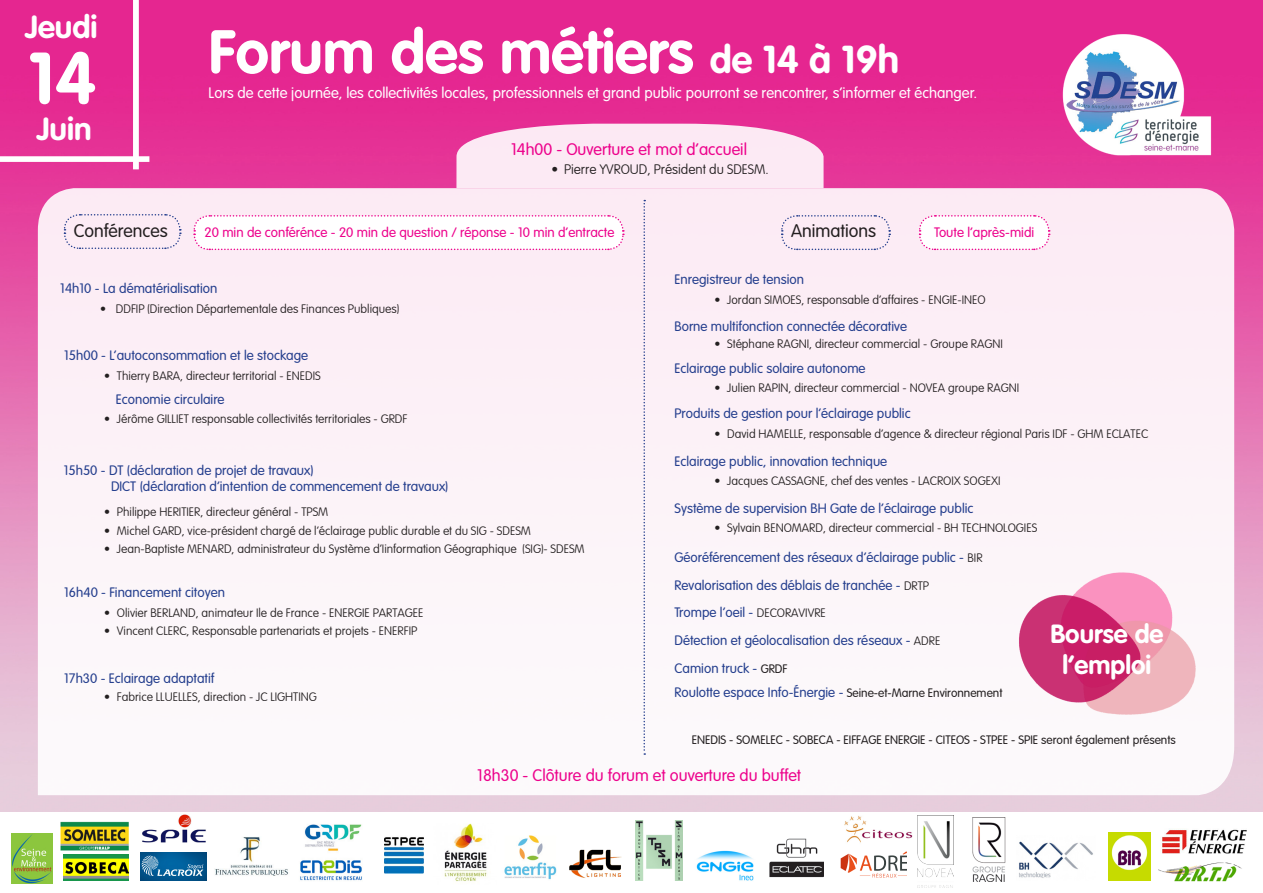
<style>
.page{position:relative;width:1263px;height:893px;background:#fff}
.page>*{position:absolute;margin:0;border:0;box-sizing:border-box;transform-origin:0 0}
.t1{font:700 72.15px "VAG Rounded Std";color:#fff}
.t2{font:700 60.45px "VAG Rounded Std";color:#fff}
.t3{font:700 31.5px "VAG Rounded Std";color:#fff}
.t4{font:700 25.95px/31.2px "VAG Rounded Std";color:#fff;text-align:center}
.t5{font:300 18px "VAG Rounded Std";color:#231f20}
.t6{font:300 16.5px "VAG Rounded Std";color:#ed028c}
.t7{font:300 15px "VAG Rounded Std";color:#fff}
.t8{font:300 13.5px "VAG Rounded Std";color:#253f8e}
.t9{font:300 13.5px "VAG Rounded Std";color:#ed028c}
.t10{font:100 13.5px "VAG Rounded Light S Si";color:#231f20}
.t11{font:100 12px "VAG Rounded Light S Si";color:#231f20}
.t12{font:300 12px "VAG Rounded Light S Si";color:#231f20}
.s1{font-size:38.4px}
.s2{font-family:"VAG Rounded Light S Si";font-weight:100;font-size:12px;color:#231f20}
.s3{font-family:"VAG Rounded Light S Si";font-size:12px;color:#231f20}
</style>
<div class="page">
<img style="left:0;top:0;width:1263px;height:811px">
<div style="left:38px;top:188px;width:1196px;height:607px;background:#fcf3f8"></div>
<img style="left:1058px;top:30px;width:153px;height:132px">
<svg style="left:0;top:0;width:149px;height:169px;background:#e63899"></svg>
<svg style="left:643px;top:200px;width:2px;height:555px"></svg>
<img style="left:1011px;top:564px;width:193px;height:157px">
<svg style="left:63px;top:213px;width:118px;height:37px;background:#f4e5f1"></svg>
<svg style="left:780px;top:214px;width:111px;height:37px;background:#f3e4f0"></svg>
<svg style="left:193px;top:214px;width:431px;height:37px"></svg>
<div style="left:204px;top:227px;width:411px;height:14px;background:#fff"></div>
<svg style="left:918px;top:214px;width:132px;height:37px"></svg>
<div style="left:934px;top:227px;width:102px;height:12px;background:#fff"></div>
<svg style="left:455px;top:124px;width:368px;height:64px;background:#fadaec"></svg>
<img style="left:12px;top:834px;width:41px;height:49px">
<img style="left:140px;top:852px;width:67px;height:28px">
<img style="left:696px;top:850px;width:58px;height:31px">
<img style="left:769px;top:838px;width:54px;height:40px">
<img style="left:300px;top:860px;width:62px;height:21px">
<img style="left:304px;top:824px;width:58px;height:27px">
<img style="left:569px;top:849px;width:53px;height:29px">
<img style="left:636px;top:820px;width:47px;height:61px">
<img style="left:215px;top:837px;width:73px;height:39px">
<img style="left:444px;top:823px;width:43px;height:59px">
<img style="left:504px;top:835px;width:53px;height:45px">
<img style="left:1019px;top:841px;width:74px;height:37px">
<img style="left:840px;top:851px;width:66px;height:27px">
<img style="left:1108px;top:832px;width:42px;height:49px">
<img style="left:1159px;top:862px;width:83px;height:20px">
<img style="left:918px;top:815px;width:35px;height:73px">
<img style="left:972px;top:818px;width:34px;height:64px">
<img style="left:63px;top:855px;width:66px;height:25px">
<img style="left:60px;top:821px;width:69px;height:29px">
<img style="left:1162px;top:829px;width:84px;height:25px">
<img style="left:142px;top:814px;width:64px;height:29px">
<img style="left:384px;top:837px;width:40px;height:37px">
<img style="left:844px;top:816px;width:69px;height:27px">
<p class="t3" style="left:25px;top:8px;width:74px">Jeudi</p>
<p class="t1" style="left:28px;top:36px;width:70px">14</p>
<p class="t3" style="left:37px;top:110px;width:56px">Juin</p>
<p class="t2" style="left:209px;top:16px;width:692px">Forum des métiers <span class="s1">de 14 à 19h</span></p>
<p class="t7" style="left:209px;top:84px;width:770px">Lors de cette journée, les collectivités locales, professionnels et grand public pourront se rencontrer, s’informer et échanger.</p>
<p class="t6" style="left:511px;top:140px;width:237px">14h00 - Ouverture et mot d’accueil</p>
<p class="t10" style="left:551px;top:162px;width:219px">• Pierre YVROUD, Président du SDESM.</p>
<p class="t5" style="left:74px;top:220px;width:96px">Conférences</p>
<p class="t9" style="left:204px;top:225px;width:411px">20 min de conférénce - 20 min de question / réponse - 10 min d’entracte</p>
<p class="t5" style="left:791px;top:220px;width:87px">Animations</p>
<p class="t9" style="left:934px;top:225px;width:101px">Toute l’après-midi</p>
<p class="t8" style="left:60px;top:281px;width:159px">14h10 - La dématérialisation</p>
<p class="t11" style="left:100px;top:302px;width:300px">• DDFIP (Direction Départementale des Finances Publiques)</p>
<p class="t8" style="left:64px;top:348px;width:246px">15h00 - L’autoconsommation et le stockage</p>
<p class="t11" style="left:104px;top:369px;width:218px">• Thierry BARA, directeur territorial - ENEDIS</p>
<p class="t8" style="left:116px;top:392px;width:110px">Economie circulaire</p>
<p class="t11" style="left:104px;top:412px;width:305px">• Jérôme GILLIET responsable collectivités territoriales - GRDF</p>
<p class="t8" style="left:64px;top:463px;width:251px">15h50 - DT (déclaration de projet de travaux)</p>
<p class="t8" style="left:111px;top:479px;width:339px">DICT (déclaration d’intention de commencement de travaux)</p>
<p class="t11" style="left:104px;top:505px;width:226px">• Philippe HERITIER, directeur général - TPSM</p>
<p class="t11" style="left:104px;top:523px;width:428px">• Michel GARD, vice-président chargé de l’éclairage public durable et du SIG - SDESM</p>
<p class="t11" style="left:104px;top:541px;width:482px">• Jean-Baptiste MENARD, administrateur du Système d’Iinformation Géographique (SIG)- SDESM</p>
<p class="t8" style="left:64px;top:584px;width:162px">16h40 - Financement citoyen</p>
<p class="t11" style="left:104px;top:606px;width:321px">• Olivier BERLAND, animateur Ile de France - ENERGIE PARTAGEE</p>
<p class="t11" style="left:104px;top:624px;width:315px">• Vincent CLERC, Responsable partenariats et projets - ENERFIP</p>
<p class="t8" style="left:64px;top:670px;width:152px">17h30 - Eclairage adaptatif</p>
<p class="t11" style="left:104px;top:690px;width:214px">• Fabrice LLUELLES, direction - JC LIGHTING</p>
<p class="t8" style="left:674px;top:271px;width:131px">Enregistreur de tension</p>
<p class="t11" style="left:714px;top:293px;width:273px">• Jordan SIMOES, responsable d’affaires - ENGIE-INEO</p>
<p class="t8" style="left:674px;top:318px;width:234px">Borne multifonction connectée décorative</p>
<p class="t11" style="left:714px;top:337px;width:290px">• Stéphane RAGNI, directeur commercial - Groupe RAGNI</p>
<p class="t8" style="left:674px;top:360px;width:193px">Eclairage public solaire autonome</p>
<p class="t11" style="left:714px;top:381px;width:306px">• Julien RAPIN, directeur commercial - NOVEA groupe RAGNI</p>
<p class="t8" style="left:674px;top:405px;width:238px">Produits de gestion pour l’éclairage public</p>
<p class="t11" style="left:714px;top:426px;width:435px">• David HAMELLE, responsable d’agence &amp; directeur régional Paris IDF - GHM ECLATEC</p>
<p class="t8" style="left:674px;top:453px;width:214px">Eclairage public, innovation technique</p>
<p class="t11" style="left:714px;top:474px;width:288px">• Jacques CASSAGNE, chef des ventes - LACROIX SOGEXI</p>
<p class="t8" style="left:674px;top:500px;width:300px">Système de supervision BH Gate de l’éclairage public</p>
<p class="t11" style="left:714px;top:521px;width:324px">• Sylvain BENOMARD, directeur commercial - BH TECHNOLOGIES</p>
<p class="t8" style="left:674px;top:549px;width:309px">Géoréférencement des réseaux d’éclairage public - <span class="s2">BIR</span></p>
<p class="t8" style="left:674px;top:577px;width:256px">Revalorisation des déblais de tranchée - <span class="s2">DRTP</span></p>
<p class="t8" style="left:674px;top:604px;width:153px">Trompe l’oeil - <span class="s2">DECORAVIVRE</span></p>
<p class="t4" style="left:1050px;top:619px;width:115px">Bourse de l’emploi</p>
<p class="t8" style="left:674px;top:633px;width:267px">Détection et géolocalisation des réseaux - <span class="s2">ADRE</span></p>
<p class="t8" style="left:674px;top:660px;width:114px">Camion truck - <span class="s3">GRDF</span></p>
<p class="t8" style="left:674px;top:684px;width:329px">Roulotte espace Info-Énergie - <span class="s3">Seine-et-Marne Environnement</span></p>
<p class="t12" style="left:692px;top:733px;width:486px">ENEDIS - SOMELEC - SOBECA - EIFFAGE ENERGIE - CITEOS - STPEE - SPIE seront également présents</p>
<p class="t6" style="left:477px;top:766px;width:325px">18h30 - Clôture du forum et ouverture du buffet</p>
</div>
